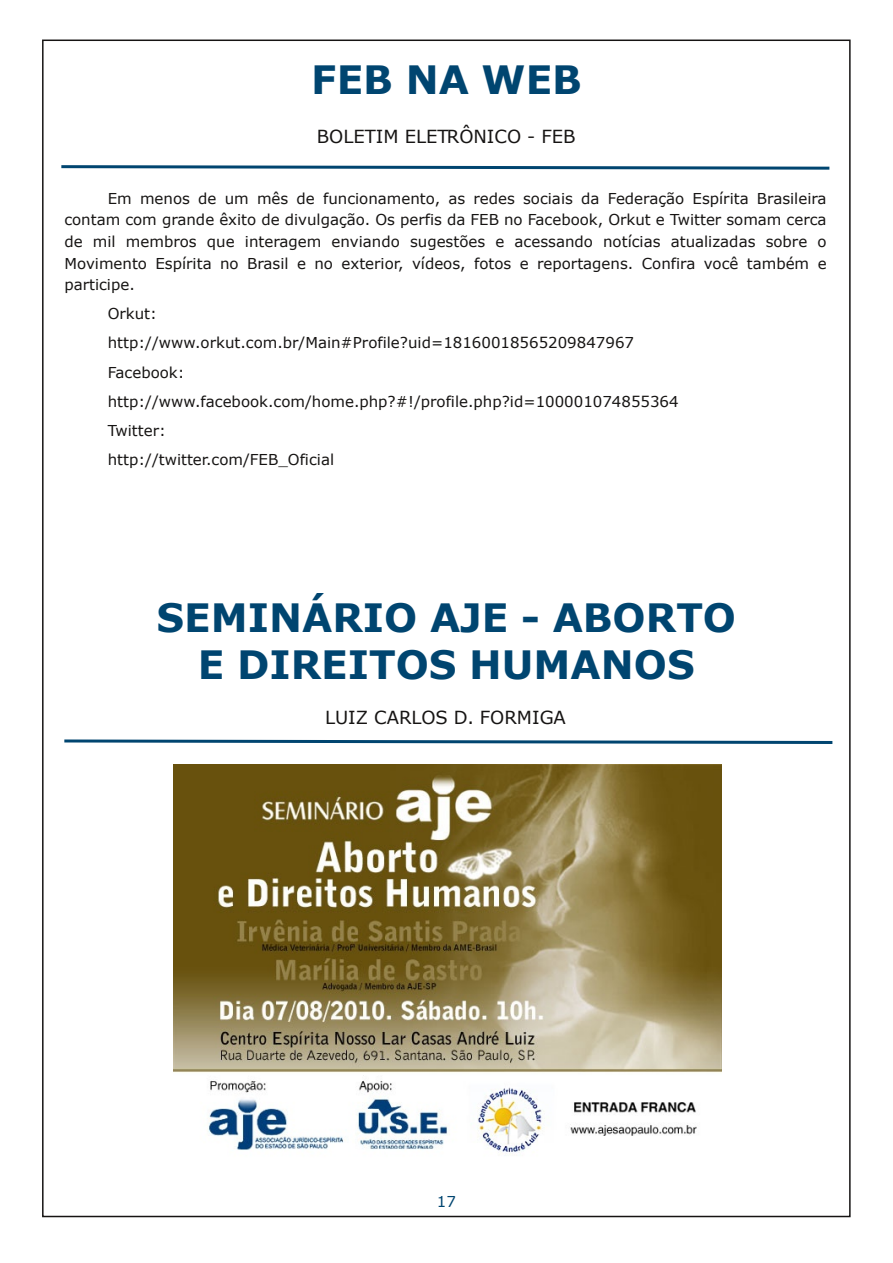
<style>
.page{position:relative;width:893px;height:1263px;background:#fff}
.page>*{position:absolute;margin:0;border:0;box-sizing:border-box;transform-origin:0 0}
.t1{font:700 39px/46.8px "Verdana";color:#004570;text-align:center}
.t2{font:18px "Verdana";color:#161413}
.t3{font:15px/29.1px "Verdana";color:#161413;text-align:justify}
.t4{font:15px "Verdana";color:#004570}
</style>
<div class="page">
<svg style="left:61px;top:165px;width:769px;height:5px"></svg>
<svg style="left:64px;top:739px;width:769px;height:5px"></svg>
<img style="left:173px;top:764px;width:548px;height:391px">
<h1 class="t1" style="left:311px;top:57px;width:272px">FEB NA WEB</h1>
<p class="t2" style="left:317px;top:126px;width:260px">BOLETIM ELETRÔNICO - FEB</p>
<p class="t3" style="left:64px;top:188px;width:764px;line-height:21.6px;text-indent:43px">Em menos de um mês de funcionamento, as redes sociais da Federação Espírita Brasileira contam com grande êxito de divulgação. Os perfis da FEB no Facebook, Orkut e Twitter somam cerca de mil membros que interagem enviando sugestões e acessando notícias atualizadas sobre o Movimento Espírita no Brasil e no exterior, vídeos, fotos e reportagens. Confira você também e participe.</p>
<p class="t3" style="left:108px;top:300px;width:572px;text-align:left">Orkut: http://www.orkut.com.br/Main#Profile?uid=18160018565209847967<br>Facebook: http://www.facebook.com/home.php?#!/profile.php?id=100001074855364<br>Twitter:<br>http://twitter.com/FEB_Oficial</p>
<h1 class="t1" style="left:156px;top:595px;width:581px">SEMINÁRIO AJE - ABORTO<br>E DIREITOS HUMANOS</h1>
<p class="t2" style="left:325px;top:707px;width:242px">LUIZ CARLOS D. FORMIGA</p>
<p class="t4" style="left:437px;top:1192px;width:21px">17</p>
</div>
